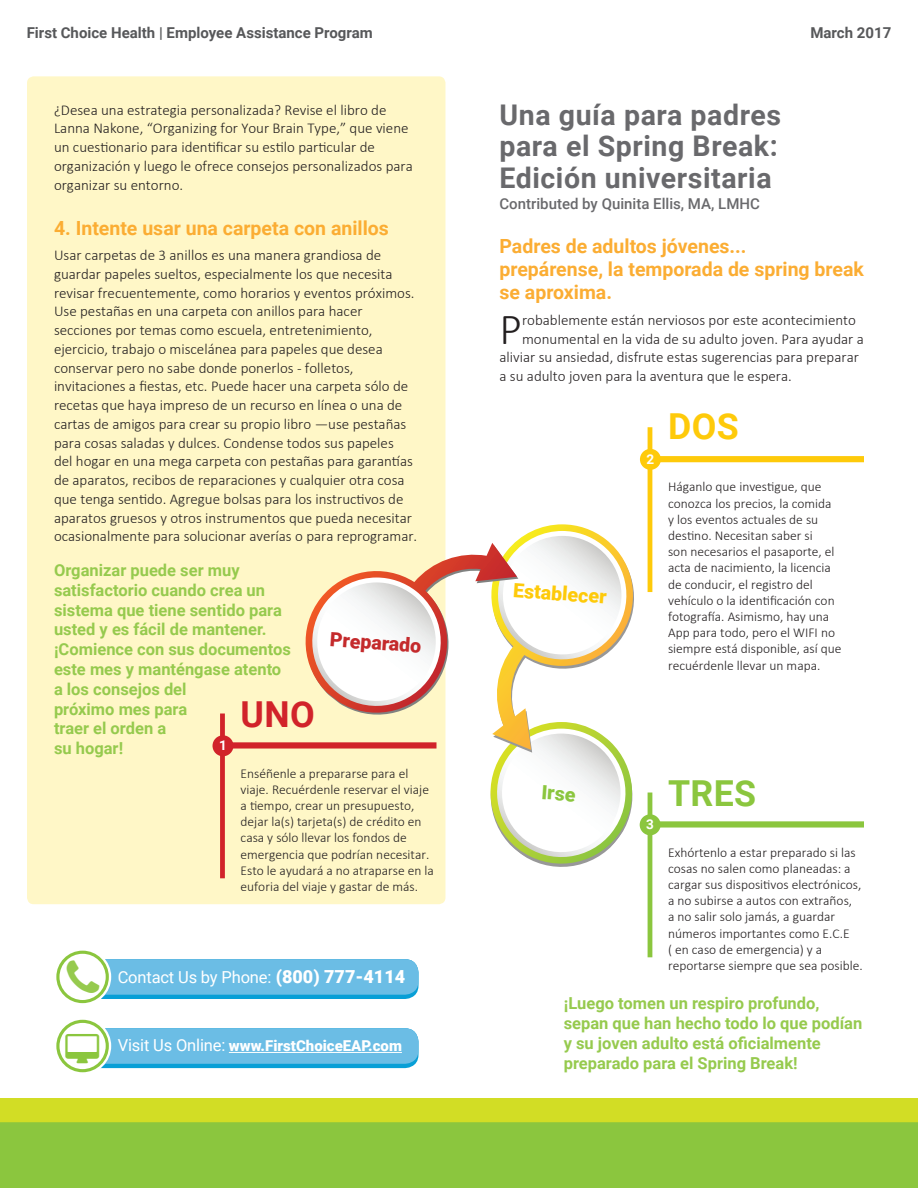
<style>
.page{position:relative;width:918px;height:1188px;background:#fff}
.page>*{position:absolute;margin:0;border:0;box-sizing:border-box;transform-origin:0 0}
.Body_Copy_1ST_P{font:300 44.55px "Calibri";color:#231f20}
.Highlight_H1{font:700 35.85px "Roboto";color:#8bc63e}
.Highlight_H1-2{font:700 35.85px "Roboto";color:#d1232a}
.Highlight_H1-3{font:700 35.85px "Roboto";color:#feca0a}
.t1{font:700 28.5px/31.5px "Roboto";letter-spacing:.02em;color:#69696c;text-align:justify}
.t2{font:700 19.5px/23.4px "Roboto";color:#fbad33}
.t3{font:900 19.5px "Roboto";color:#feca0a}
.t4{font:900 19.5px "Roboto";color:#c42a2c}
.t5{font:900 19.5px "Roboto";color:#8bc63e}
.t6{font:700 16.5px/19.8px "Roboto";color:#96ca4e}
.t7{font:16.5px "Roboto";letter-spacing:-.01em;color:#fff}
.Body_Copy{font:300 15px/18.8px "Calibri";color:#231f20}
.Body_Copy_1ST_P-2{font:300 15px "Calibri";color:#231f20}
.t8{font:700 15px "Roboto";color:#57585a}
.t9{font:900 15px "Roboto";color:#fff}
.Author___Contributor{font:500 15px "Roboto";color:#69696c}
.Highlight_BODY{font:300 13.5px/16.2px "Calibri";color:#231f20}
.Highlight_H1-4{font:700 13.5px "Roboto";color:#fff}
.s1{font-weight:900;font-size:18px}
.s2{font-weight:400;font-size:16.5px}
</style>
<div class="page">
<div style="left:0;top:1098px;width:918px;height:90px;background:#d2dd25"></div>
<div style="left:1px;top:1123px;width:916px;height:64px;background:#8bc63e"></div>
<div style="left:0;top:1122px;width:918px;height:66px;border:2px solid #8bc63e"></div>
<div style="left:27px;top:76px;width:419px;height:828px;background:#fff7c7;border-radius:7px"></div>
<div style="left:213px;top:735px;width:20px;height:21px;background:#d1232a;border-radius:50%"></div>
<svg style="left:220px;top:427px;width:644px;height:530px"></svg>
<div style="left:640px;top:814px;width:21px;height:21px;background:#8bc63e;border-radius:50%"></div>
<div style="left:76px;top:959px;width:343px;height:40px;background:#089fd6;border-radius:14px"></div>
<div style="left:76px;top:959px;width:343px;height:36px;background:#6bbde5;border-radius:14px"></div>
<div style="left:54px;top:948px;width:57px;height:58px;border:8px solid #fff;border-radius:50%"></div>
<svg style="left:58px;top:952px;width:49px;height:50px"></svg>
<div style="left:56px;top:951px;width:53px;height:52px;border:3px solid #8bc63e;border-radius:50%"></div>
<div style="left:76px;top:1028px;width:343px;height:40px;background:#089fd6;border-radius:14px"></div>
<div style="left:76px;top:1028px;width:343px;height:36px;background:#6bbde5;border-radius:14px"></div>
<div style="left:54px;top:1017px;width:57px;height:58px;border:8px solid #fff;border-radius:50%"></div>
<svg style="left:58px;top:1021px;width:49px;height:50px"></svg>
<div style="left:56px;top:1020px;width:53px;height:52px;border:3px solid #8bc63e;border-radius:50%"></div>
<hr style="left:229px;top:1052px;width:173px;height:1px;background:#fff">
<svg style="left:67px;top:960px;width:33px;height:33px"></svg>
<svg style="left:65px;top:1033px;width:34px;height:30px"></svg>
<p class="t8" style="left:27px;top:22px;width:348px">First Choice Health | Employee Assistance Program</p>
<p class="t8" style="left:810px;top:22px;width:82px">March 2017</p>
<p class="Body_Copy" style="left:54px;top:100px;width:360px">¿Desea una estrategia personalizada? Revise el libro de Lanna Nakone, “Organizing for Your Brain Type,” que viene un cuestionario para identificar su estilo particular de organización y luego le ofrece consejos personalizados para organizar su entorno.</p>
<h2 class="t2" style="left:54px;top:215px;width:336px">4. Intente usar una carpeta con anillos</h2>
<p class="Body_Copy" style="left:54px;top:246px;width:365px">Usar carpetas de 3 anillos es una manera grandiosa de guardar papeles sueltos, especialmente los que necesita revisar frecuentemente, como horarios y eventos próximos.<br>Use pestañas en una carpeta con anillos para hacer secciones por temas como escuela, entretenimiento, ejercicio, trabajo o miscelánea para papeles que desea conservar pero no sabe donde ponerlos - folletos, invitaciones a fiestas, etc. Puede hacer una carpeta sólo de recetas que haya impreso de un recurso en línea o una de cartas de amigos para crear su propio libro —use pestañas para cosas saladas y dulces. Condense todos sus papeles<br>del hogar en una mega carpeta con pestañas para garantías de aparatos, recibos de reparaciones y cualquier otra cosa que tenga sentido. Agregue bolsas para los instructivos de aparatos gruesos y otros instrumentos que pueda necesitar ocasionalmente para solucionar averías o para reprogramar.</p>
<h3 class="t6" style="left:54px;top:560px;width:238px">Organizar puede ser muy satisfactorio cuando crea un sistema que tiene sentido para usted y es fácil de mantener. ¡Comience con sus documentos este mes y manténgase atento a los consejos del<br>próximo mes para<br>traer el orden a<br>su hogar!</h3>
<h3 class="t4" style="left:331px;top:626px;width:93px;rotate:4deg">Preparado</h3>
<p class="Highlight_H1-2" style="left:241px;top:689px;width:76px">UNO</p>
<p class="Highlight_H1-4" style="left:219px;top:736px;width:9px">1</p>
<p class="Highlight_BODY" style="left:241px;top:765px;width:195px">Enséñenle a prepararse para el viaje. Recuérdenle reservar el viaje a tiempo, crear un presupuesto, dejar la(s) tarjeta(s) de crédito en casa y sólo llevar los fondos de emergencia que podrían necesitar.<br>Esto le ayudará a no atraparse en la euforia del viaje y gastar de más.</p>
<p class="t7" style="left:118px;top:966px;width:289px">Contact Us by Phone: <span class="s1">(800) 777-4114</span></p>
<p class="t9" style="left:118px;top:1036px;width:286px"><span class="s2">Visit Us Online:</span> www.FirstChoiceEAP.com</p>
<h1 class="t1" style="left:500px;top:98px;width:283px">Una guía para padres para el Spring Break:<br>Edición universitaria</h1>
<p class="Author___Contributor" style="left:500px;top:193px;width:262px">Contributed by Quinita Ellis, MA, LMHC</p>
<h2 class="t2" style="left:500px;top:233px;width:366px">Padres de adultos jóvenes...<br>prepárense, la temporada de spring break se aproxima.</h2>
<p class="Body_Copy_1ST_P" style="left:500px;top:301px;width:24px">P</p>
<p class="Body_Copy_1ST_P-2" style="left:522px;top:311px;width:335px">robablemente están nerviosos por este acontecimiento</p>
<p class="Body_Copy_1ST_P-2" style="left:522px;top:329px;width:343px">monumental en la vida de su adulto joven. Para ayudar a</p>
<p class="Body_Copy_1ST_P-2" style="left:500px;top:348px;width:361px">aliviar su ansiedad, disfrute estas sugerencias para preparar</p>
<p class="Body_Copy_1ST_P-2" style="left:500px;top:367px;width:294px">a su adulto joven para la aventura que le espera.</p>
<h3 class="t3" style="left:514px;top:576px;width:95px;rotate:4deg">Establecer</h3>
<p class="Highlight_H1-4" style="left:647px;top:449px;width:9px">2</p>
<p class="Highlight_H1-3" style="left:668px;top:402px;width:72px">DOS</p>
<p class="Highlight_BODY" style="left:668px;top:479px;width:175px">Háganlo que investigue, que conozca los precios, la comida<br>y los eventos actuales de su destino. Necesitan saber si<br>son necesarios el pasaporte, el acta de nacimiento, la licencia de conducir, el registro del vehículo o la identificación con fotografía. Asimismo, hay una<br>App para todo, pero el WIFI no siempre está disponible, así que recuérdenle llevar un mapa.</p>
<h3 class="t5" style="left:543px;top:778px;width:36px;rotate:4deg">Irse</h3>
<p class="Highlight_H1-4" style="left:646px;top:815px;width:9px">3</p>
<p class="Highlight_H1" style="left:668px;top:768px;width:90px">TRES</p>
<p class="Highlight_BODY" style="left:668px;top:844px;width:196px">Exhórtenlo a estar preparado si las cosas no salen como planeadas: a cargar sus dispositivos electrónicos, a no subirse a autos con extraños,<br>a no salir solo jamás, a guardar números importantes como E.C.E<br>( en caso de emergencia) y a reportarse siempre que sea posible.</p>
<h3 class="t6" style="left:564px;top:993px;width:300px">¡Luego tomen un respiro profundo, sepan que han hecho todo lo que podían y su joven adulto está oficialmente preparado para el Spring Break!</h3>
</div>
